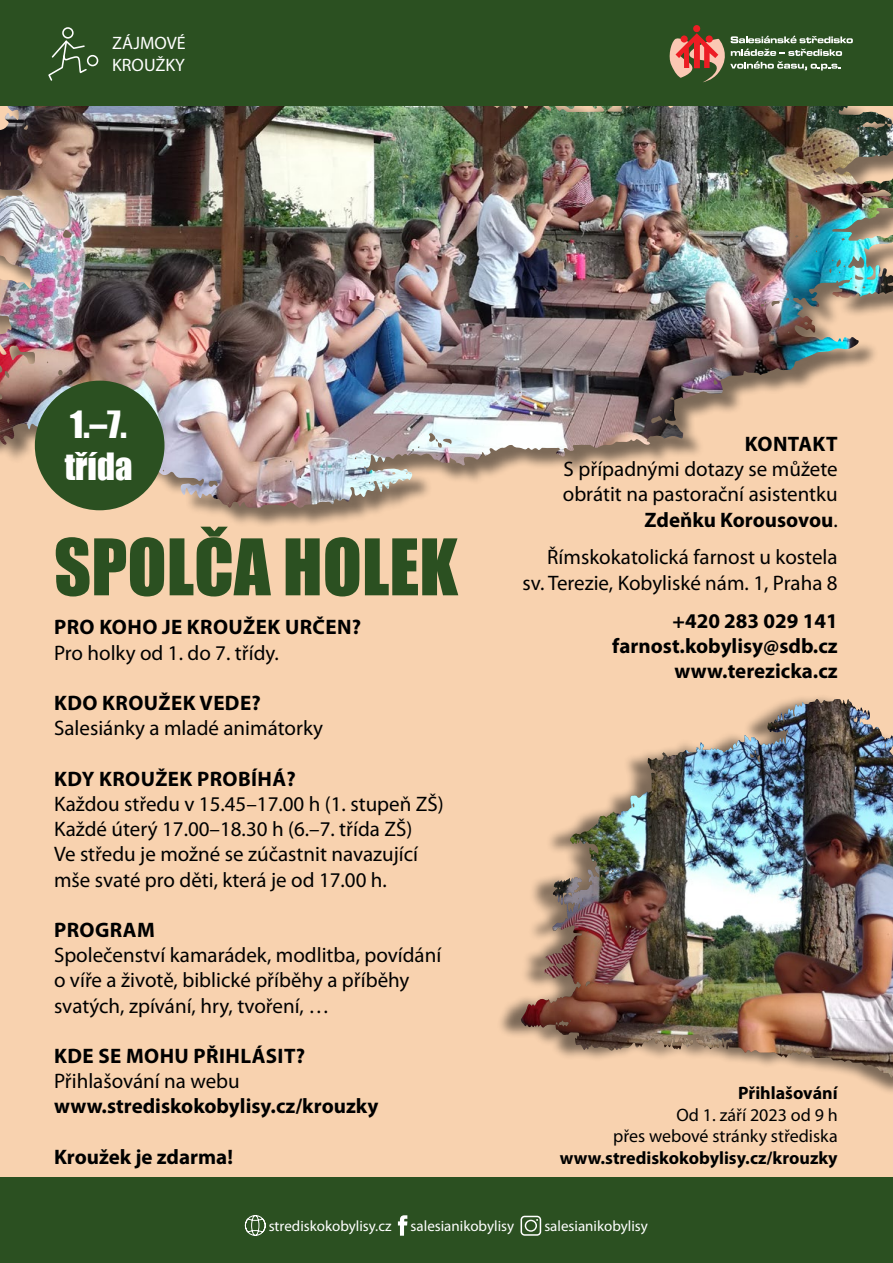
<style>
.page{position:relative;width:893px;height:1263px;background:#fff}
.page>*{position:absolute;margin:0;border:0;box-sizing:border-box;transform-origin:0 0}
.t1{font:72px "Impact";color:#2b5021}
.t2{font:34.5px/41.4px "Impact";color:#fff}
.t3{font:21px/25.2px "Myriad Pro";color:#000}
.t4{font:700 21px/25.2px "Myriad Pro";letter-spacing:.005em;color:#000;text-align:right}
.t5{font:700 18px "Myriad Pro";color:#000}
.t6{font:18px/21.6px "Myriad Pro";color:#000;text-align:right}
.t7{font:18px/21.6px "Myriad Pro";color:#fff}
.t8{font:15px "Myriad Pro";color:#fff}
.s1{font-weight:700}
</style>
<div class="page">
<div style="left:0;top:82px;width:893px;height:1104px;background:#f8d2af"></div>
<div style="left:0;top:57px;width:893px;height:472px;background:#000;opacity:.5"></div>
<img style="left:0;top:105px;width:92px;height:340px">
<svg style="left:412px;top:446px;width:7px;height:5px"></svg>
<div style="left:0;top:0;width:893px;height:105px;background:#2b5021"></div>
<div style="left:87px;top:55px;width:11px;height:11px;border:2px solid #fff;border-radius:50%"></div>
<div style="left:62px;top:27px;width:12px;height:12px;border:2px solid #fff;border-radius:50%"></div>
<svg style="left:48px;top:40px;width:40px;height:41px"></svg>
<div style="left:0;top:1178px;width:893px;height:85px;background:#2b5021"></div>
<svg style="left:245px;top:1215px;width:21px;height:21px"></svg>
<svg style="left:398px;top:1215px;width:9px;height:21px"></svg>
<svg style="left:521px;top:1216px;width:20px;height:20px"></svg>
<div style="left:693px;top:25px;width:7px;height:7px;background:#ed1d24;border-radius:50%"></div>
<svg style="left:669px;top:33px;width:184px;height:49px"></svg>
<img style="left:521px;top:698px;width:372px;height:387px">
<img style="left:712px;top:699px;width:126px;height:54px">
<div style="left:35px;top:381px;width:129px;height:129px;background:#2b5021;border-radius:50%"></div>
<p class="t7" style="left:112px;top:32px;width:75px">ZÁJMOVÉ<br>KROUŽKY</p>
<h2 class="t2" style="left:65px;top:403px;width:69px">1.–7. třída</h2>
<h1 class="t1" style="left:54px;top:511px;width:405px">SPOLČA HOLEK</h1>
<p class="t4" style="left:54px;top:614px;width:308px">PRO KOHO JE KROUŽEK URČEN?</p>
<p class="t3" style="left:54px;top:640px;width:226px">Pro holky od 1. do 7. třídy.</p>
<p class="t4" style="left:54px;top:690px;width:208px">KDO KROUŽEK VEDE?</p>
<p class="t3" style="left:54px;top:715px;width:271px">Salesiánky a mladé animátorky</p>
<p class="t4" style="left:54px;top:765px;width:243px">KDY KROUŽEK PROBÍHÁ?</p>
<p class="t3" style="left:54px;top:791px;width:391px">Každou středu v 15.45–17.00 h (1. stupeň ZŠ)<br>Každé úterý 17.00–18.30 h (6.–7. třída ZŠ)<br>Ve středu je možné se zúčastnit navazující mše svaté pro děti, která je od 17.00 h.</p>
<p class="t4" style="left:54px;top:916px;width:102px">PROGRAM</p>
<p class="t3" style="left:54px;top:942px;width:389px">Společenství kamarádek, modlitba, povídání o víře a životě, biblické příběhy a příběhy svatých, zpívání, hry, tvoření, …</p>
<p class="t4" style="left:54px;top:1042px;width:252px">KDE SE MOHU PŘIHLÁSIT?</p>
<p class="t3" style="left:54px;top:1068px;width:187px">Přihlašování na webu</p>
<p class="t4" style="left:54px;top:1093px;width:326px">www.strediskokobylisy.cz/krouzky</p>
<p class="t4" style="left:54px;top:1143px;width:180px">Kroužek je zdarma!</p>
<p class="t4" style="left:745px;top:431px;width:94px">KONTAKT</p>
<p class="t3" style="left:563px;top:456px;width:276px;text-align:right">S případnými dotazy se můžete obrátit na pastorační asistentku<br><span class="s1">Zdeňku Korousovou</span>.</p>
<p class="t3" style="left:522px;top:544px;width:317px;text-align:right">Římskokatolická farnost u kostela sv. Terezie, Kobyliské nám. 1, Praha 8</p>
<p class="t4" style="left:612px;top:607px;width:227px">+420 283 029 141 farnost.kobylisy@sdb.cz www.terezicka.cz</p>
<p class="t5" style="left:738px;top:1081px;width:101px">Přihlašování</p>
<p class="t6" style="left:613px;top:1103px;width:226px">Od 1. září 2023 od 9 h<br>přes webové stránky střediska</p>
<p class="t5" style="left:560px;top:1146px;width:279px">www.strediskokobylisy.cz/krouzky</p>
<p class="t8" style="left:269px;top:1217px;width:124px">strediskokobylisy.cz</p>
<p class="t8" style="left:411px;top:1217px;width:105px">salesianikobylisy</p>
<p class="t8" style="left:544px;top:1217px;width:105px">salesianikobylisy</p>
</div>
